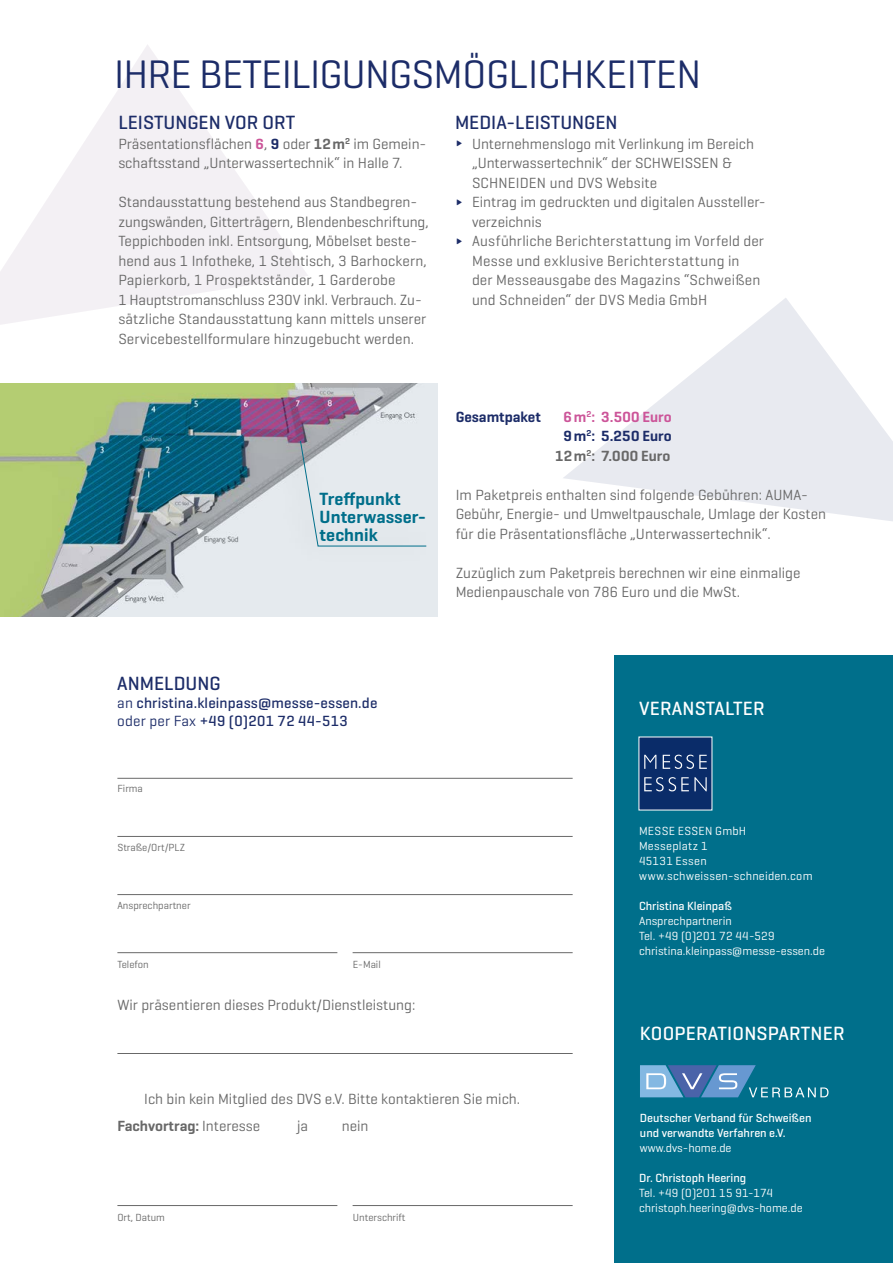
<style>
.page{position:relative;width:893px;height:1263px;background:#fff}
.page>*{position:absolute;margin:0;border:0;box-sizing:border-box;transform-origin:0 0}
.t1{font:40.5px "Geogrotesque";letter-spacing:-.02em;color:#1c2c68}
.t2{font:500 19.5px "Geogrotesque";color:#1c2c68}
.t3{font:500 19.5px "Geogrotesque";letter-spacing:.01em;color:#fff}
.t4{font:600 18px/18px "Geogrotesque";letter-spacing:.005em;color:#006f8b}
.t5{font:15px/19.5px "Geogrotesque";color:#686868}
.t6{font:500 15px/18px "Geogrotesque";letter-spacing:.01em;color:#1c2c68}
.t7{font:600 15px/19.5px "Geogrotesque";letter-spacing:.015em;color:#686868;text-align:center}
.t8{font:15px "Geogrotesque";letter-spacing:.025em;color:#686868}
.t9{font:600 15px "Geogrotesque";color:#1c2c68}
.t10{font:12px/15px "Geogrotesque";color:#fff}
.t11{font:500 12px/15px "Geogrotesque";color:#fff}
.t12{font:12px/15px "Geogrotesque";letter-spacing:.025em;color:#fff}
.t13{font:10.5px "Geogrotesque";color:#686868}
.s1{font-weight:600;color:#c59}
.s2{font-weight:600;color:#1c2c68}
.s3{font-weight:600}
.s4{font-size:21px;color:#1c2c68}
.s5{color:#c59}
.s6{color:#1c2c68}
.s7{font-weight:400}
</style>
<div class="page">
<svg style="left:563px;top:298px;width:330px;height:223px;fill:#e8eaf0"></svg>
<div style="left:615px;top:656px;width:278px;height:607px;background:#006f8b"></div>
<svg style="left:0;top:45px;width:308px;height:280px;fill:#f3f0f4"></svg>
<img style="left:0;top:383px;width:438px;height:234px">
<div style="left:272px;top:420px;width:164px;height:144px;background:#000;opacity:.55"></div>
<div style="left:300px;top:440px;width:127px;height:107px;background:#e5eaee"></div>
<svg style="left:640px;top:1065px;width:188px;height:32px"></svg>
<hr style="left:117px;top:778px;width:456px;height:1px;background:#686868">
<hr style="left:117px;top:836px;width:456px;height:1px;background:#686868">
<hr style="left:117px;top:894px;width:456px;height:1px;background:#686868">
<hr style="left:117px;top:952px;width:220px;height:1px;background:#686868">
<hr style="left:353px;top:952px;width:220px;height:1px;background:#686868">
<hr style="left:117px;top:1053px;width:456px;height:1px;background:#686868">
<hr style="left:117px;top:1205px;width:220px;height:1px;background:#686868">
<hr style="left:353px;top:1205px;width:220px;height:1px;background:#686868">
<svg style="left:638px;top:736px;width:75px;height:75px"></svg>
<h1 class="t1" style="left:114px;top:49px;width:589px">IHRE BETEILIGUNGSMÖGLICHKEITEN</h1>
<h2 class="t2" style="left:118px;top:110px;width:178px">LEISTUNGEN VOR ORT</h2>
<p class="t5" style="left:118px;top:133px;width:310px">Präsentationsflächen <span class="s1">6</span>, <span class="s2">9</span> oder <span class="s3">12m</span><sup>2</sup> im Gemein&shy;schaftsstand „Unterwassertechnik“ in Halle 7.</p>
<p class="t5" style="left:118px;top:192px;width:312px">Standausstattung bestehend aus Standbegren&shy;zungswänden, Gitterträgern, Blendenbeschriftung, Teppichboden inkl. Entsorgung, Möbelset beste&shy;hend aus 1 Infotheke, 1 Stehtisch, 3 Barhockern, Papierkorb, 1 Prospektständer, 1 Garderobe<br>1 Hauptstromanschluss 230V inkl. Verbrauch. Zu&shy;sätzliche Standausstattung kann mittels unserer Servicebestellformulare hinzugebucht werden.</p>
<p class="t4" style="left:320px;top:489px;width:108px">Treffpunkt<br>Unterwasser&shy;technik</p>
<h2 class="t2" style="left:455px;top:110px;width:164px">MEDIA-LEISTUNGEN</h2>
<p class="t5" style="left:455px;top:133px;width:301px"><span class="s4">∂</span> Unternehmenslogo mit Verlinkung im Bereich</p>
<p class="t5" style="left:472px;top:153px;width:262px">„Unterwassertechnik“ der SCHWEISSEN &amp;</p>
<p class="t5" style="left:472px;top:172px;width:187px">SCHNEIDEN und DVS Website</p>
<p class="t5" style="left:455px;top:192px;width:312px"><span class="s4">∂</span> Eintrag im gedruckten und digitalen Aussteller-</p>
<p class="t5" style="left:472px;top:211px;width:71px">verzeichnis</p>
<p class="t5" style="left:455px;top:231px;width:311px"><span class="s4">∂</span> Ausführliche Berichterstattung im Vorfeld der</p>
<p class="t8" style="left:472px;top:251px;width:269px">Messe und exklusive Berichterstattung in</p>
<p class="t5" style="left:472px;top:270px;width:290px">der Messeausgabe des Magazins “Schweißen</p>
<p class="t5" style="left:472px;top:289px;width:237px">und Schneiden“ der DVS Media GmbH</p>
<p class="t9" style="left:456px;top:407px;width:87px">Gesamtpaket</p>
<p class="t7" style="left:555px;top:407px;width:118px"><span class="s5">6m</span><sup>2</sup><span class="s5">: 3.500 Euro<br></span><span class="s6">9m</span><sup>2</sup><span class="s6">: 5.250 Euro<br></span>12m<sup>2</sup>: 7.000 Euro</p>
<p class="t5" style="left:456px;top:484px;width:372px">Im Paketpreis enthalten sind folgende Gebühren: AUMA-<br>Gebühr, Energie- und Umweltpauschale, Umlage der Kosten für die Präsentationsfläche „Unterwassertechnik“.</p>
<p class="t5" style="left:456px;top:562px;width:346px">Zuzüglich zum Paketpreis berechnen wir eine einmalige<br>Medienpauschale von 786 Euro und die MwSt.</p>
<h2 class="t2" style="left:117px;top:672px;width:105px">ANMELDUNG</h2>
<p class="t6" style="left:117px;top:694px;width:262px"><span class="s7">an</span> christina.kleinpass@messe-essen.de <span class="s7">oder per Fax</span> +49 (0)201 72 44-513</p>
<p class="t13" style="left:117px;top:782px;width:27px">Firma</p>
<p class="t13" style="left:117px;top:840px;width:69px">Straße/Ort/PLZ</p>
<p class="t13" style="left:117px;top:899px;width:75px">Ansprechpartner</p>
<p class="t13" style="left:117px;top:957px;width:33px">Telefon</p>
<p class="t13" style="left:353px;top:957px;width:29px">E-Mail</p>
<p class="t5" style="left:117px;top:994px;width:299px">Wir präsentieren dieses Produkt/Dienstleistung:</p>
<h2 class="t3" style="left:639px;top:696px;width:127px">VERANSTALTER</h2>
<p class="t12" style="left:639px;top:823px;width:175px">MESSE ESSEN GmbH<br>Messeplatz 1<br>45131 Essen www.schweissen-schneiden.com</p>
<p class="t11" style="left:639px;top:898px;width:94px">Christina Kleinpaß</p>
<p class="t10" style="left:639px;top:913px;width:187px">Ansprechpartnerin<br>Tel. +49 (0)201 72 44-529 christina.kleinpass@messe-essen.de</p>
<h2 class="t3" style="left:640px;top:1021px;width:206px">KOOPERATIONSPARTNER</h2>
<p class="t5" style="left:117px;top:1085px;width:404px;line-height:27px;text-indent:27px">Ich bin kein Mitglied des DVS e.V. Bitte kontaktieren Sie mich.<br><span class="s3">Fachvortrag:</span> Interesse</p>
<p class="t5" style="left:297px;top:1116px;width:12px">ja</p>
<p class="t5" style="left:342px;top:1116px;width:28px">nein</p>
<p class="t13" style="left:117px;top:1211px;width:49px">Ort, Datum</p>
<p class="t13" style="left:353px;top:1211px;width:54px">Unterschrift</p>
<p class="t11" style="left:640px;top:1110px;width:173px">Deutscher Verband für Schweißen und verwandte Verfahren e.V.</p>
<p class="t10" style="left:640px;top:1139px;width:93px">www.dvs-home.de</p>
<p class="t11" style="left:639px;top:1170px;width:109px">Dr. Christoph Heering</p>
<p class="t10" style="left:639px;top:1185px;width:165px">Tel. +49 (0)201 15 91-174 christoph.heering@dvs-home.de</p>
</div>
